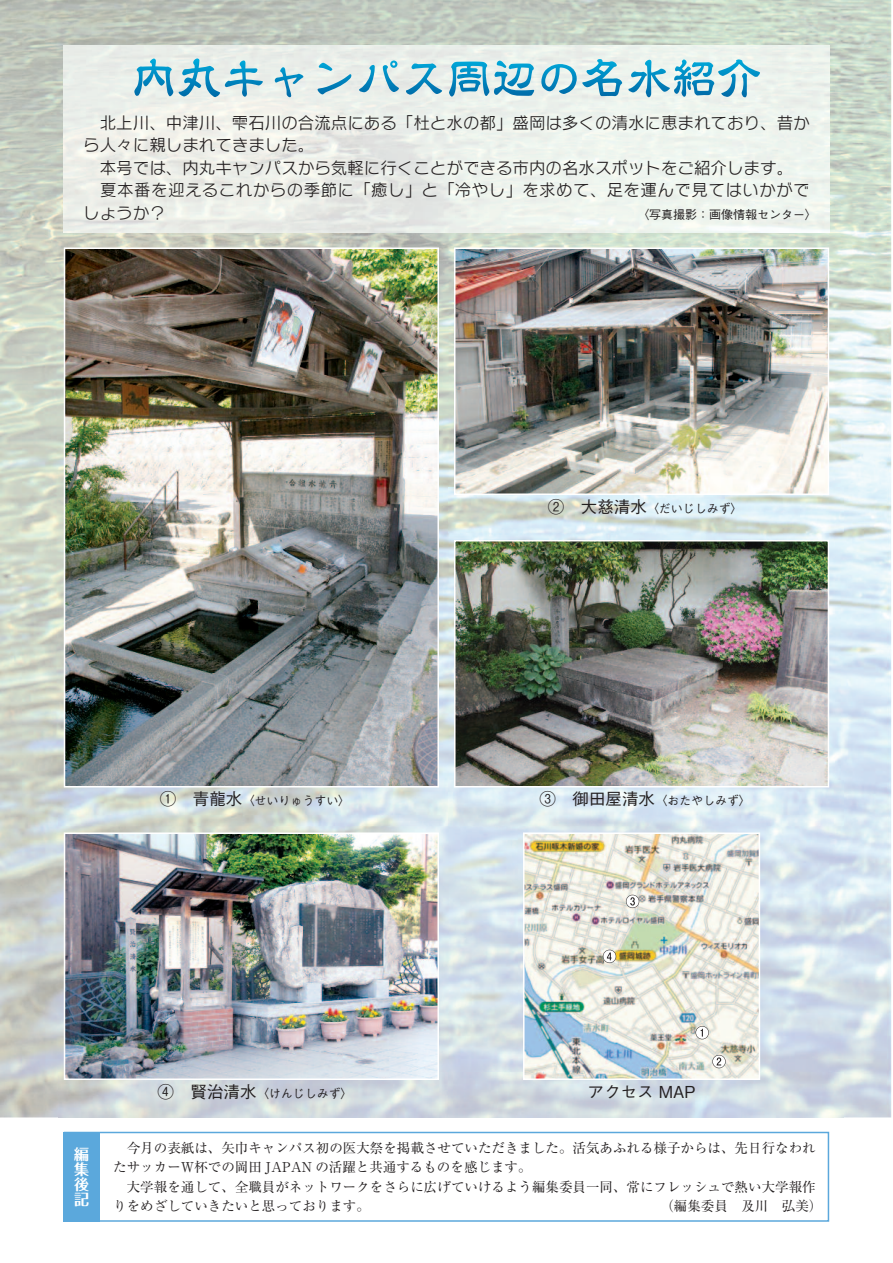
<style>
.page{position:relative;width:893px;height:1263px;background:#fff}
.page>*{position:absolute;margin:0;border:0;box-sizing:border-box;transform-origin:0 0}
.t1{font:16.5px/22.5px "Rodin NTLG Pro M";color:#231f20}
.t2{font:16.5px "Rodin NTLG Pro M";letter-spacing:.025em;color:#231f20}
.t3{font:500 16.5px "Gothic BBB Pr 6 N";color:#231f20}
.t4{font:700 15px/15px "Folk Pro";color:#fff;text-align:justify}
.t5{font:13.5px/19.5px "Ryumin Pr 6 N";color:#231f20}
.t6{font:500 12px "Gothic BBB Pr 6 N";color:#231f20}
.s1{font-size:16.5px}
</style>
<div class="page">
<div style="left:64px;top:1132px;width:765px;height:90px;border:2px solid #5ba8dc"></div>
<div style="left:64px;top:1132px;width:36px;height:90px;background:#5ba8dc"></div>
<img style="left:0;top:0;width:891px;height:1118px">
<img style="left:64px;top:45px;width:765px;height:187px">
<svg style="left:674px;top:59px;width:86px;height:38px;background:#9bcede"></svg>
<img style="left:58px;top:780px;width:785px;height:45px">
<img style="left:448px;top:488px;width:395px;height:45px">
<img style="left:58px;top:1073px;width:785px;height:45px">
<img style="left:67px;top:251px;width:369px;height:534px">
<div style="left:64px;top:248px;width:375px;height:540px;border:2px solid #fff"></div>
<img style="left:67px;top:835px;width:369px;height:242px">
<div style="left:64px;top:832px;width:375px;height:248px;border:2px solid #fff"></div>
<img style="left:526px;top:835px;width:231px;height:242px">
<svg style="left:695px;top:1026px;width:13px;height:13px"></svg>
<svg style="left:603px;top:950px;width:13px;height:13px"></svg>
<svg style="left:712px;top:1055px;width:13px;height:13px"></svg>
<svg style="left:626px;top:895px;width:13px;height:13px"></svg>
<div style="left:523px;top:832px;width:237px;height:248px;border:2px solid #fff"></div>
<img style="left:457px;top:251px;width:369px;height:241px">
<div style="left:454px;top:248px;width:375px;height:247px;border:2px solid #fff"></div>
<img style="left:457px;top:543px;width:369px;height:242px">
<div style="left:454px;top:540px;width:375px;height:248px;border:2px solid #fff"></div>
<p class="t1" style="left:83px;top:110px;width:727px;text-indent:16px">北上川、中津川、雫石川の合流点にある「杜と水の都」盛岡は多くの清水に恵まれており、昔から人々に親しまれてきました。</p>
<p class="t1" style="left:100px;top:155px;width:694px">本号では、内丸キャンパスから気軽に行くことができる市内の名水スポットをご紹介します。</p>
<p class="t2" style="left:100px;top:179px;width:711px">夏本番を迎えるこれからの季節に「癒し」と「冷やし」を求めて、足を運んで見てはいかがで</p>
<p class="t1" style="left:83px;top:200px;width:84px">しょうか？</p>
<p class="t6" style="left:637px;top:204px;width:181px">〈写真撮影：画像情報センター〉</p>
<p class="t6" style="left:548px;top:498px;width:196px"><span class="s1">② 大慈清水</span>〈だいじしみず〉</p>
<p class="t6" style="left:160px;top:791px;width:192px"><span class="s1">① 青龍水</span>〈せいりゅうすい〉</p>
<p class="t6" style="left:539px;top:791px;width:213px"><span class="s1">③ 御田屋清水</span>〈おたやしみず〉</p>
<p class="t4" style="left:74px;top:1145px;width:16px">編集後記</p>
<p class="t6" style="left:158px;top:1083px;width:196px"><span class="s1">④ 賢治清水</span>〈けんじしみず〉</p>
<p class="t3" style="left:587px;top:1078px;width:110px">アクセス MAP</p>
<p class="t5" style="left:113px;top:1137px;width:703px;text-indent:14px">今月の表紙は、矢巾キャンパス初の医大祭を掲載させていただきました。活気あふれる様子からは、先日行なわれたサッカーW杯での岡田 JAPAN の活躍と共通するものを感じます。</p>
<p class="t5" style="left:113px;top:1176px;width:704px;text-indent:14px">大学報を通して、全職員がネットワークをさらに広げていけるよう編集委員一同、常にフレッシュで熱い大学報作りをめざしていきたいと思っております。</p>
<p class="t5" style="left:660px;top:1196px;width:164px">（編集委員 及川 弘美）</p>
</div>
